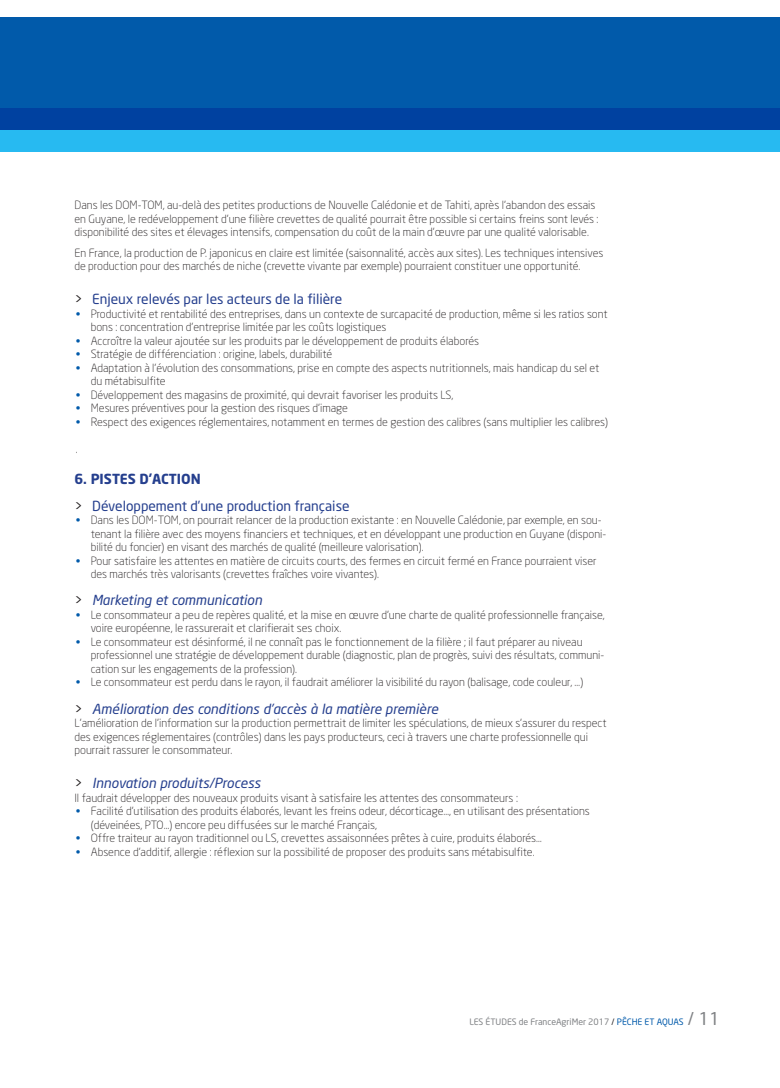
<style>
.page{position:relative;width:780px;height:1088px;background:#fff}
.page>*{position:absolute;margin:0;border:0;box-sizing:border-box;transform-origin:0 0}
.t1{font:italic 13.75px "Neo Sans";color:#253f8e}
.t2{font:13.75px "Neo Sans";color:#253f8e}
.Titre{font:700 13.75px "Neo Sans";color:#253f8e}
.paragraphe{font:300 11.25px/13.5px "Neo Sans";color:#231f20}
.TEXTE{font:300 11.25px/13.5px "Neo Sans";color:#231f20}
.t3{font:8.75px "Neo Sans";color:#808285}
.s1{color:#231f20}
.s2{color:#015aaa}
.s3{font-style:normal;color:#231f20}
.s4{font-size:17.5px}
</style>
<div class="page">
<div style="left:0;top:108px;width:780px;height:43px;background:#27baf1"></div>
<div style="left:0;top:18px;width:780px;height:112px;background:linear-gradient(to bottom,#0161ad,#0049a3)"></div>
<p class="TEXTE" style="left:74px;top:198px;width:525px">Dans les DOM-TOM, au-delà des petites productions de Nouvelle Calédonie et de Tahiti, après l’abandon des essais en Guyane, le redéveloppement d’une filière crevettes de qualité pourrait être possible si certains freins sont levés : disponibilité des sites et élevages intensifs, compensation du coût de la main d’œuvre par une qualité valorisable.</p>
<p class="TEXTE" style="left:74px;top:246px;width:530px">En France, la production de P. japonicus en claire est limitée (saisonnalité, accès aux sites). Les techniques intensives de production pour des marchés de niche (crevette vivante par exemple) pourraient constituer une opportunité.</p>
<p class="t2" style="left:74px;top:291px;width:269px"><span class="s1">&gt;</span> Enjeux relevés par les acteurs de la filière</p>
<p class="paragraphe" style="left:91px;top:307px;width:518px;text-indent:-15px"><span class="s2">•</span> Productivité et rentabilité des entreprises, dans un contexte de surcapacité de production, même si les ratios sont bons : concentration d’entreprise limitée par les coûts logistiques</p>
<p class="paragraphe" style="left:76px;top:334px;width:405px"><span class="s2">•</span> Accroître la valeur ajoutée sur les produits par le développement de produits élaborés</p>
<p class="paragraphe" style="left:76px;top:347px;width:258px"><span class="s2">•</span> Stratégie de différenciation : origine, labels, durabilité</p>
<p class="paragraphe" style="left:91px;top:361px;width:510px;text-indent:-15px"><span class="s2">•</span> Adaptation à l’évolution des consommations, prise en compte des aspects nutritionnels, mais handicap du sel et du métabisulfite</p>
<p class="paragraphe" style="left:76px;top:388px;width:379px"><span class="s2">•</span> Développement des magasins de proximité, qui devrait favoriser les produits LS,</p>
<p class="paragraphe" style="left:76px;top:401px;width:274px"><span class="s2">•</span> Mesures préventives pour la gestion des risques d’image</p>
<p class="paragraphe" style="left:76px;top:415px;width:534px"><span class="s2">•</span> Respect des exigences réglementaires, notamment en termes de gestion des calibres (sans multiplier les calibres)</p>
<p class="paragraphe" style="left:76px;top:442px;width:3px">.</p>
<p class="Titre" style="left:74px;top:470px;width:128px">6. PISTES D’ACTION</p>
<p class="t2" style="left:74px;top:497px;width:276px"><span class="s1">&gt;</span> Développement d’une production française</p>
<p class="paragraphe" style="left:91px;top:513px;width:517px;text-indent:-15px"><span class="s2">•</span> Dans les DOM-TOM, on pourrait relancer de la production existante : en Nouvelle Calédonie, par exemple, en sou&shy;tenant la filière avec des moyens financiers et techniques, et en développant une production en Guyane (disponi&shy;bilité du foncier) en visant des marchés de qualité (meilleure valorisation).</p>
<p class="paragraphe" style="left:91px;top:554px;width:507px;text-indent:-15px"><span class="s2">•</span> Pour satisfaire les attentes en matière de circuits courts, des fermes en circuit fermé en France pourraient viser des marchés très valorisants (crevettes fraîches voire vivantes).</p>
<p class="t1" style="left:74px;top:592px;width:189px"><span class="s3">&gt;</span> Marketing et communication</p>
<p class="paragraphe" style="left:91px;top:608px;width:515px;text-indent:-15px"><span class="s2">•</span> Le consommateur a peu de repères qualité, et la mise en œuvre d’une charte de qualité professionnelle française, voire européenne, le rassurerait et clarifierait ses choix.</p>
<p class="paragraphe" style="left:91px;top:635px;width:515px;text-indent:-15px"><span class="s2">•</span> Le consommateur est désinformé, il ne connaît pas le fonctionnement de la filière ; il faut préparer au niveau professionnel une stratégie de développement durable (diagnostic, plan de progrès, suivi des résultats, communi&shy;cation sur les engagements de la profession).</p>
<p class="paragraphe" style="left:76px;top:675px;width:509px"><span class="s2">•</span> Le consommateur est perdu dans le rayon, il faudrait améliorer la visibilité du rayon (balisage, code couleur, …)</p>
<p class="t1" style="left:74px;top:700px;width:365px"><span class="s3">&gt;</span> Amélioration des conditions d’accès à la matière première</p>
<p class="TEXTE" style="left:74px;top:716px;width:533px">L’amélioration de l’information sur la production permettrait de limiter les spéculations, de mieux s’assurer du respect des exigences réglementaires (contrôles) dans les pays producteurs, ceci à travers une charte professionnelle qui pourrait rassurer le consommateur.</p>
<p class="t1" style="left:74px;top:775px;width:188px"><span class="s3">&gt;</span> Innovation produits/Process</p>
<p class="TEXTE" style="left:74px;top:791px;width:445px">Il faudrait développer des nouveaux produits visant à satisfaire les attentes des consommateurs :</p>
<p class="paragraphe" style="left:91px;top:804px;width:500px;text-indent:-15px"><span class="s2">•</span> Facilité d’utilisation des produits élaborés, levant les freins odeur, décorticage…, en utilisant des présentations (déveinées, PTO…) encore peu diffusées sur le marché Français,</p>
<p class="paragraphe" style="left:76px;top:831px;width:467px"><span class="s2">•</span> Offre traiteur au rayon traditionnel ou LS, crevettes assaisonnées prêtes à cuire, produits élaborés…</p>
<p class="paragraphe" style="left:76px;top:845px;width:460px"><span class="s2">•</span> Absence d’additif, allergie : réflexion sur la possibilité de proposer des produits sans métabisulfite.</p>
<p class="t3" style="left:469px;top:1016px;width:252px">LES ÉTUDES de FranceAgriMer 2017 <span class="s1">/</span> <span class="s2">PÊCHE ET AQUAS</span> <span class="s4">/ 11</span></p>
</div>
